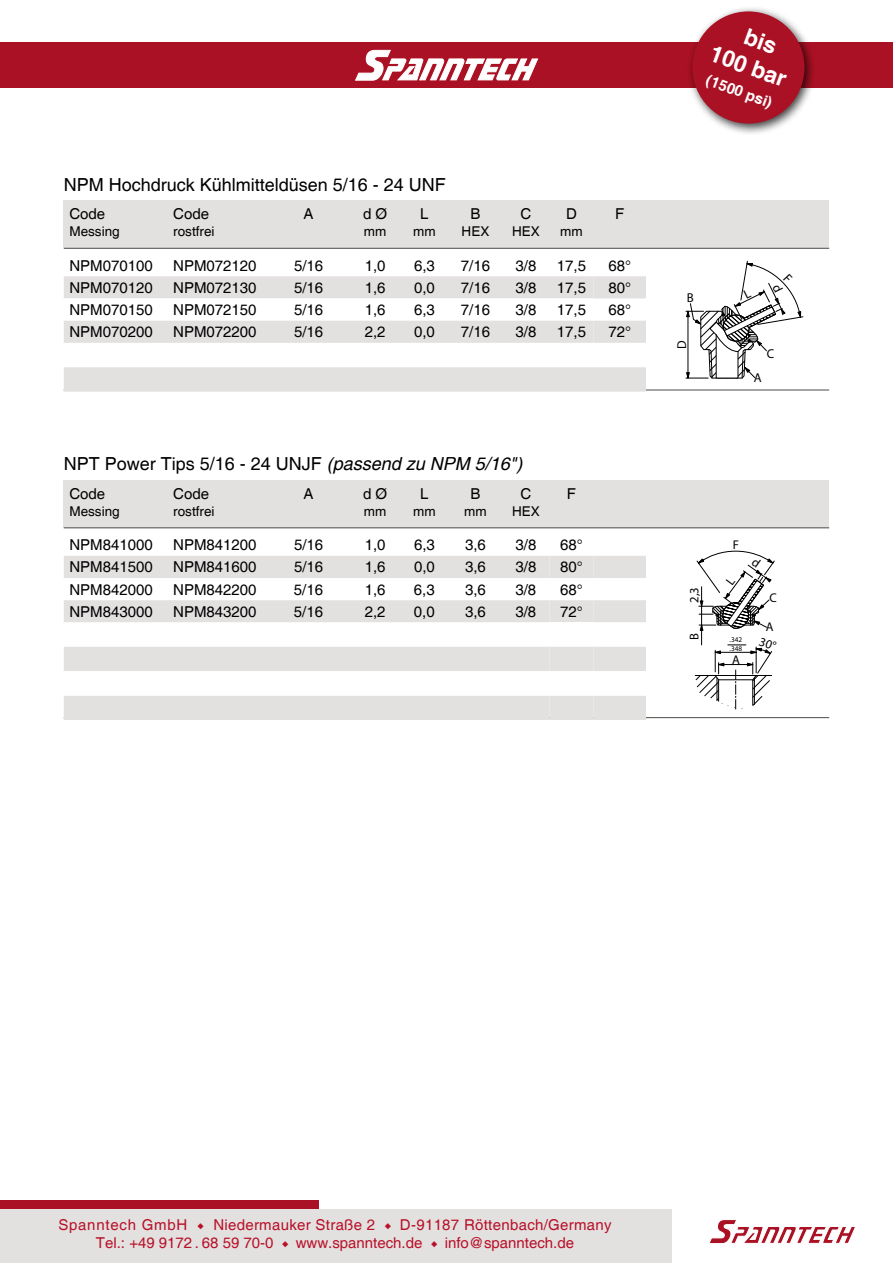
<style>
.page{position:relative;width:893px;height:1263px;background:#fff}
.page>*{position:absolute;margin:0;border:0;box-sizing:border-box;transform-origin:0 0}
.t1{font:700 22.8px/27.3px "Helvetica";color:#fff;text-align:center}
.t2{font:18px "Helvetica";color:#000}
.t3{font:15px "Helvetica";color:#000}
.t4{font:15px/18px "Helvetica";letter-spacing:.02em;color:#b81128;text-align:center}
.t5{font:700 15px "Helvetica";color:#fff}
.t6{font:13.5px "Helvetica";color:#000}
.t7{font:12.9px "Myriad Pro";color:#000}
.t8{font:12.6px "Myriad Pro";color:#000}
.t9{font:7.2px/8.7px "Myriad Pro";color:#000}
.s1{font-style:italic}
.s2{font-family:"Minion Pro"}
</style>
<div class="page">
<div style="left:0;top:43px;width:893px;height:45px;background:#aa1124"></div>
<div style="left:0;top:1200px;width:319px;height:63px;background:#aa1124"></div>
<div style="left:0;top:1209px;width:672px;height:54px;background:#e3e0e0"></div>
<svg style="left:355px;top:50px;width:183px;height:31px"></svg>
<svg style="left:709px;top:1219px;width:147px;height:25px"></svg>
<div style="left:686px;top:5px;width:131px;height:131px;background:#000;opacity:.75"></div>
<div style="left:692px;top:11px;width:112px;height:113px;background:#aa1124;border-radius:50%"></div>
<div style="left:64px;top:201px;width:765px;height:47px;background:#e3e0e0"></div>
<div style="left:64px;top:480px;width:765px;height:47px;background:#e3e0e0"></div>
<hr style="left:64px;top:390px;width:765px;height:1px;background:#4a4a49">
<hr style="left:64px;top:717px;width:765px;height:1px;background:#4a4a49">
<hr style="left:64px;top:248px;width:765px;height:1px;background:#4a4a49">
<hr style="left:64px;top:527px;width:765px;height:1px;background:#4a4a49">
<svg style="left:64px;top:276px;width:582px;height:116px"></svg>
<svg style="left:64px;top:556px;width:582px;height:164px"></svg>
<svg style="left:686px;top:261px;width:117px;height:118px"></svg>
<svg style="left:695px;top:551px;width:80px;height:158px"></svg>
<p class="t2" style="left:64px;top:174px;width:384px">NPM Hochdruck Kühlmitteldüsen 5/16 - 24 UNF</p>
<p class="t3" style="left:69px;top:205px;width:37px">Code</p>
<p class="t6" style="left:69px;top:224px;width:52px">Messing</p>
<p class="t3" style="left:173px;top:205px;width:37px">Code</p>
<p class="t6" style="left:173px;top:224px;width:43px">rostfrei</p>
<p class="t3" style="left:304px;top:205px;width:12px">A</p>
<p class="t3" style="left:363px;top:205px;width:26px">d Ø</p>
<p class="t6" style="left:364px;top:224px;width:24px">mm</p>
<p class="t3" style="left:420px;top:205px;width:10px">L</p>
<p class="t6" style="left:413px;top:224px;width:24px">mm</p>
<p class="t3" style="left:470px;top:205px;width:12px">B</p>
<p class="t6" style="left:462px;top:224px;width:29px">HEX</p>
<p class="t3" style="left:520px;top:205px;width:12px">C</p>
<p class="t6" style="left:512px;top:224px;width:29px">HEX</p>
<p class="t3" style="left:566px;top:205px;width:12px">D</p>
<p class="t6" style="left:560px;top:224px;width:24px">mm</p>
<p class="t3" style="left:615px;top:205px;width:11px">F</p>
<p class="t3" style="left:69px;top:257px;width:85px">NPM070100</p>
<p class="t3" style="left:173px;top:257px;width:85px">NPM072120</p>
<p class="t3" style="left:294px;top:257px;width:31px">5/16</p>
<p class="t3" style="left:365px;top:257px;width:22px">1,0</p>
<p class="t3" style="left:414px;top:257px;width:22px">6,3</p>
<p class="t3" style="left:461px;top:257px;width:31px">7/16</p>
<p class="t3" style="left:515px;top:257px;width:22px">3/8</p>
<p class="t3" style="left:557px;top:257px;width:31px">17,5</p>
<p class="t3" style="left:608px;top:257px;width:24px">68°</p>
<p class="t3" style="left:69px;top:279px;width:85px">NPM070120</p>
<p class="t3" style="left:173px;top:279px;width:85px">NPM072130</p>
<p class="t3" style="left:294px;top:279px;width:31px">5/16</p>
<p class="t3" style="left:365px;top:279px;width:22px">1,6</p>
<p class="t3" style="left:414px;top:279px;width:22px">0,0</p>
<p class="t3" style="left:461px;top:279px;width:31px">7/16</p>
<p class="t3" style="left:515px;top:279px;width:22px">3/8</p>
<p class="t3" style="left:557px;top:279px;width:31px">17,5</p>
<p class="t3" style="left:608px;top:279px;width:24px">80°</p>
<p class="t3" style="left:69px;top:301px;width:85px">NPM070150</p>
<p class="t3" style="left:173px;top:301px;width:85px">NPM072150</p>
<p class="t3" style="left:294px;top:301px;width:31px">5/16</p>
<p class="t3" style="left:365px;top:301px;width:22px">1,6</p>
<p class="t3" style="left:414px;top:301px;width:22px">6,3</p>
<p class="t3" style="left:461px;top:301px;width:31px">7/16</p>
<p class="t3" style="left:515px;top:301px;width:22px">3/8</p>
<p class="t3" style="left:557px;top:301px;width:31px">17,5</p>
<p class="t3" style="left:608px;top:301px;width:24px">68°</p>
<p class="t3" style="left:69px;top:323px;width:85px">NPM070200</p>
<p class="t3" style="left:173px;top:323px;width:85px">NPM072200</p>
<p class="t3" style="left:294px;top:323px;width:31px">5/16</p>
<p class="t3" style="left:365px;top:323px;width:22px">2,2</p>
<p class="t3" style="left:414px;top:323px;width:22px">0,0</p>
<p class="t3" style="left:461px;top:323px;width:31px">7/16</p>
<p class="t3" style="left:515px;top:323px;width:22px">3/8</p>
<p class="t3" style="left:557px;top:323px;width:31px">17,5</p>
<p class="t3" style="left:608px;top:323px;width:24px">72°</p>
<p class="t2" style="left:64px;top:454px;width:460px">NPT Power Tips 5/16 - 24 UNJF <span class="s1">(passend zu NPM 5/16")</span></p>
<p class="t3" style="left:69px;top:485px;width:37px">Code</p>
<p class="t6" style="left:69px;top:503px;width:52px">Messing</p>
<p class="t3" style="left:173px;top:485px;width:37px">Code</p>
<p class="t6" style="left:173px;top:503px;width:43px">rostfrei</p>
<p class="t3" style="left:304px;top:485px;width:12px">A</p>
<p class="t3" style="left:363px;top:485px;width:26px">d Ø</p>
<p class="t6" style="left:364px;top:503px;width:24px">mm</p>
<p class="t3" style="left:420px;top:485px;width:10px">L</p>
<p class="t6" style="left:413px;top:503px;width:24px">mm</p>
<p class="t3" style="left:470px;top:485px;width:12px">B</p>
<p class="t6" style="left:464px;top:503px;width:24px">mm</p>
<p class="t3" style="left:520px;top:485px;width:12px">C</p>
<p class="t6" style="left:512px;top:503px;width:29px">HEX</p>
<p class="t3" style="left:567px;top:485px;width:11px">F</p>
<p class="t3" style="left:69px;top:536px;width:85px">NPM841000</p>
<p class="t3" style="left:173px;top:536px;width:85px">NPM841200</p>
<p class="t3" style="left:294px;top:536px;width:31px">5/16</p>
<p class="t3" style="left:365px;top:536px;width:22px">1,0</p>
<p class="t3" style="left:414px;top:536px;width:22px">6,3</p>
<p class="t3" style="left:465px;top:536px;width:22px">3,6</p>
<p class="t3" style="left:515px;top:536px;width:22px">3/8</p>
<p class="t3" style="left:560px;top:536px;width:24px">68°</p>
<p class="t3" style="left:69px;top:558px;width:85px">NPM841500</p>
<p class="t3" style="left:173px;top:558px;width:85px">NPM841600</p>
<p class="t3" style="left:294px;top:558px;width:31px">5/16</p>
<p class="t3" style="left:365px;top:558px;width:22px">1,6</p>
<p class="t3" style="left:414px;top:558px;width:22px">0,0</p>
<p class="t3" style="left:465px;top:558px;width:22px">3,6</p>
<p class="t3" style="left:515px;top:558px;width:22px">3/8</p>
<p class="t3" style="left:560px;top:558px;width:24px">80°</p>
<p class="t3" style="left:69px;top:581px;width:85px">NPM842000</p>
<p class="t3" style="left:173px;top:581px;width:85px">NPM842200</p>
<p class="t3" style="left:294px;top:581px;width:31px">5/16</p>
<p class="t3" style="left:365px;top:581px;width:22px">1,6</p>
<p class="t3" style="left:414px;top:581px;width:22px">6,3</p>
<p class="t3" style="left:465px;top:581px;width:22px">3,6</p>
<p class="t3" style="left:515px;top:581px;width:22px">3/8</p>
<p class="t3" style="left:560px;top:581px;width:24px">68°</p>
<p class="t3" style="left:69px;top:603px;width:85px">NPM843000</p>
<p class="t3" style="left:173px;top:603px;width:85px">NPM843200</p>
<p class="t3" style="left:294px;top:603px;width:31px">5/16</p>
<p class="t3" style="left:365px;top:603px;width:22px">2,2</p>
<p class="t3" style="left:414px;top:603px;width:22px">0,0</p>
<p class="t3" style="left:465px;top:603px;width:22px">3,6</p>
<p class="t3" style="left:515px;top:603px;width:22px">3/8</p>
<p class="t3" style="left:560px;top:603px;width:24px">72°</p>
<h1 class="t1" style="left:724px;top:15px;width:81px;rotate:20deg">bis<br>100 bar</h1>
<p class="t5" style="left:710px;top:71px;width:71px;rotate:20deg">(1500 psi)</p>
<p class="t7" style="left:687px;top:290px;width:8px">B</p>
<p class="t7" style="left:674px;top:349px;width:10px;rotate:-90deg">D</p>
<p class="t7" style="left:767px;top:345px;width:9px">C</p>
<p class="t7" style="left:754px;top:370px;width:9px">A</p>
<p class="t8" style="left:733px;top:537px;width:8px">F</p>
<p class="t8" style="left:687px;top:603px;width:17px;rotate:-90deg">2,3</p>
<p class="t8" style="left:687px;top:640px;width:8px;rotate:-90deg">B</p>
<p class="t9" style="left:729px;top:635px;width:14px">.342 .348</p>
<p class="t8" style="left:732px;top:651px;width:9px">A</p>
<p class="t8" style="left:769px;top:589px;width:9px">C</p>
<p class="t8" style="left:766px;top:619px;width:9px">A</p>
<p class="t4" style="left:58px;top:1216px;width:555px">Spanntech GmbH <span class="s2">◆</span> Niedermauker Straße 2 <span class="s2">◆</span> D-91187 Röttenbach/Germany<br>Tel.: +49 9172 . 68 59 70-0 <span class="s2">◆</span> www.spanntech.de <span class="s2">◆</span> info@spanntech.de</p>
</div>
